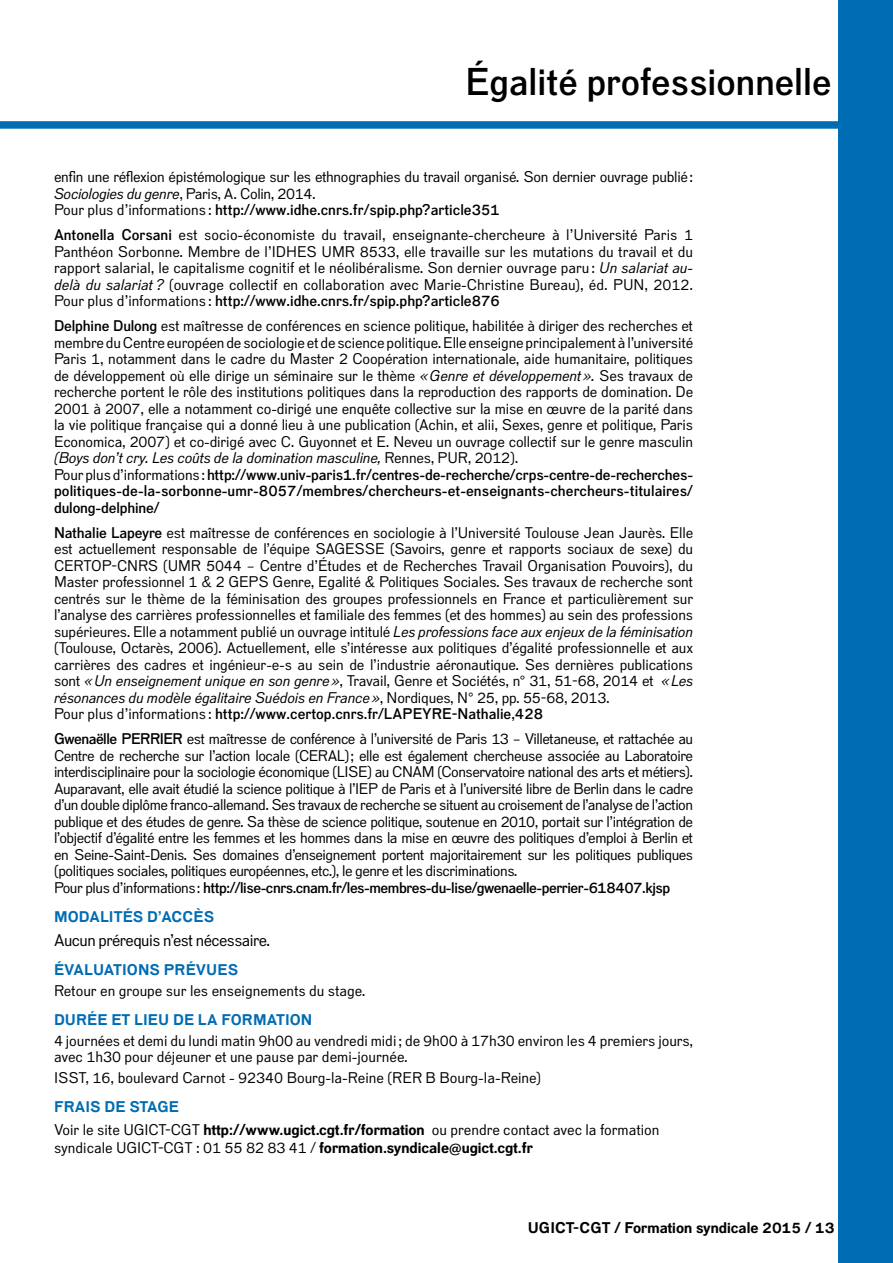
<style>
.page{position:relative;width:893px;height:1263px;background:#fff}
.page>*{position:absolute;margin:0;border:0;box-sizing:border-box;transform-origin:0 0}
.t1{font:500 37.5px "Dada Grotesk";color:#000}
.t2{font:16.5px "Dada Grotesk";letter-spacing:-.03em;color:#000}
.t3{font:15px/16.5px "Dada Grotesk";letter-spacing:-.01em;color:#000}
.t4{font:15px/16.5px "Dada Grotesk";letter-spacing:-.03em;color:#000}
.t5{font:700 15px "Dada Grotesk";color:#000}
.t6{font:700 15px "Dada Grotesk";letter-spacing:.005em;color:#006cb3}
.s1{font-style:italic}
.s2{font-weight:500}
.s3{font-weight:700;color:#006cb3}
.s4{font-weight:700}
.s5{font-weight:400}
</style>
<div class="page">
<div style="left:0;top:121px;width:839px;height:8px;background:#006cb3"></div>
<div style="left:839px;top:0;width:54px;height:1263px;background:#006cb3"></div>
<h1 class="t1" style="left:466px;top:59px;width:367px">Égalité professionnelle</h1>
<p class="t3" style="left:54px;top:169px;width:641px">enfin une réflexion épistémologique sur les ethnographies du travail organisé. Son dernier ouvrage publié :<br><span class="s1">Sociologies du genre</span>, Paris, A. Colin, 2014.<br>Pour plus d’informations : <span class="s2">http://www.idhe.cnrs.fr/spip.php?article351</span></p>
<p class="t3" style="left:54px;top:227px;width:641px;text-align:justify"><span class="s2">Antonella Corsani</span> est socio-économiste du travail, enseignante-chercheure à l’Université Paris 1<br>Panthéon Sorbonne. Membre de l’IDHES UMR 8533, elle travaille sur les mutations du travail et du rapport salarial, le capitalisme cognitif et le néolibéralisme. Son dernier ouvrage paru : <span class="s1">Un salariat au&shy;delà du salariat ?</span> (ouvrage collectif en collaboration avec Marie-Christine Bureau), éd. PUN, 2012.<br>Pour plus d’informations : <span class="s2">http://www.idhe.cnrs.fr/spip.php?article876</span></p>
<p class="t3" style="left:54px;top:318px;width:641px"><span class="s2">Delphine Dulong</span> est maîtresse de conférences en science politique, habilitée à diriger des recherches et membre du Centre européen de sociologie et de science politique. Elle enseigne principalement à l’université Paris 1, notamment dans le cadre du Master 2 Coopération internationale, aide humanitaire, politiques de développement où elle dirige un séminaire sur le thème <span class="s1">« Genre et développement ».</span> Ses travaux de recherche portent le rôle des institutions politiques dans la reproduction des rapports de domination. De 2001 à 2007, elle a notamment co-dirigé une enquête collective sur la mise en œuvre de la parité dans la vie politique française qui a donné lieu à une publication (Achin, et alii, Sexes, genre et politique, Paris Economica, 2007) et co-dirigé avec C. Guyonnet et E. Neveu un ouvrage collectif sur le genre masculin <span class="s1">(Boys don’t cry. Les coûts de la domination masculine,</span> Rennes, PUR, 2012).<br>Pour plus d’informations : <span class="s2">http://www.univ-paris1.fr/centres-de-recherche/crps-centre-de-recherches&shy;politiques-de-la-sorbonne-umr-8057/membres/chercheurs-et-enseignants-chercheurs-titulaires/ dulong-delphine/</span></p>
<p class="t3" style="left:54px;top:525px;width:641px"><span class="s2">Nathalie Lapeyre</span> est maîtresse de conférences en sociologie à l’Université Toulouse Jean Jaurès. Elle est actuellement responsable de l’équipe SAGESSE (Savoirs, genre et rapports sociaux de sexe) du CERTOP-CNRS (UMR 5044 – Centre d’études et de recherches Travail Organisation Pouvoirs), du Master professionnel 1 &amp; 2 GEPS Genre, Egalité &amp; Politiques Sociales. Ses travaux de recherche sont centrés sur le thème de la féminisation des groupes professionnels en France et particulièrement sur l’analyse des carrières professionnelles et familiale des femmes (et des hommes) au sein des professions supérieures. Elle a notamment publié un ouvrage intitulé <span class="s1">Les professions face aux enjeux de la féminisation </span>(Toulouse, Octarès, 2006). Actuellement, elle s’intéresse aux politiques d’égalité professionnelle et aux carrières des cadres et ingénieur-e-s au sein de l’industrie aéronautique. Ses dernières publications sont <span class="s1">« Un enseignement unique en son genre »</span>, Travail, Genre et Sociétés, n° 31, 51-68, 2014 et <span class="s1">« Les résonances du modèle égalitaire Suédois en France »</span>, Nordiques, N° 25, pp. 55-68, 2013.<br>Pour plus d’informations : <span class="s2">http://www.certop.cnrs.fr/LAPEYRE-Nathalie,428</span></p>
<p class="t4" style="left:54px;top:731px;width:641px"><span class="s2">Gwenaëlle PERRIER</span> est maîtresse de conférence à l’université de Paris 13 – Villetaneuse, et rattachée au Centre de recherche sur l’action locale (CERAL) ; elle est également chercheuse associée au Laboratoire interdisciplinaire pour la sociologie économique (LISE) au CNAM (Conservatoire national des arts et métiers).<br>Auparavant, elle avait étudié la science politique à l’IEP de Paris et à l’université libre de Berlin dans le cadre d’un double diplôme franco-allemand. Ses travaux de recherche se situent au croisement de l’analyse de l’action publique et des études de genre. Sa thèse de science politique, soutenue en 2010, portait sur l’intégration de l’objectif d’égalité entre les femmes et les hommes dans la mise en œuvre des politiques d’emploi à Berlin et en Seine-Saint-Denis. Ses domaines d’enseignement portent majoritairement sur les politiques publiques (politiques sociales, politiques européennes, etc.), le genre et les discriminations.<br>Pour plus d’informations : <span class="s2">http://lise-cnrs.cnam.fr/les-membres-du-lise/gwenaelle-perrier-618407.kjsp</span></p>
<p class="t6" style="left:54px;top:908px;width:162px">MODALITÉS D’ACCÈS</p>
<p class="t2" style="left:54px;top:930px;width:218px">Aucun prérequis n’est nécessaire.</p>
<p class="t6" style="left:54px;top:961px;width:186px">ÉVALUATIONS PRÉVUES</p>
<p class="t3" style="left:54px;top:983px;width:313px">Retour en groupe sur les enseignements du stage.</p>
<p class="t6" style="left:54px;top:1011px;width:260px">DURÉE ET LIEU DE LA FORMATION</p>
<p class="t3" style="left:54px;top:1033px;width:641px">4 journées et demi du lundi matin 9h00 au vendredi midi ; de 9h00 à 17h30 environ les 4 premiers jours, avec 1h30 pour déjeuner et une pause par demi-journée.</p>
<p class="t3" style="left:54px;top:1070px;width:489px">ISST, 16, boulevard Carnot - 92340 Bourg-la-Reine (RER B Bourg-la-Reine)</p>
<p class="t3" style="left:54px;top:1096px;width:607px;line-height:22.2px"><span class="s3">FRAIS DE STAGE<br></span>Voir le site UGICT-CGT <span class="s4">HTTP://WWW.UGICT.CGT.FR/FORMATION</span> ou prendre contact avec la formation</p>
<p class="t5" style="left:54px;top:1138px;width:480px"><span class="s5">syndicale UGICT-CGT : 01 55 82 83 41 /</span> FORMATION.SYNDICALE@UGICT.CGT.FR</p>
<p class="t5" style="left:528px;top:1218px;width:308px">UGICT-CGT / FORMATION SYNDICALE 2015 / 13</p>
</div>
